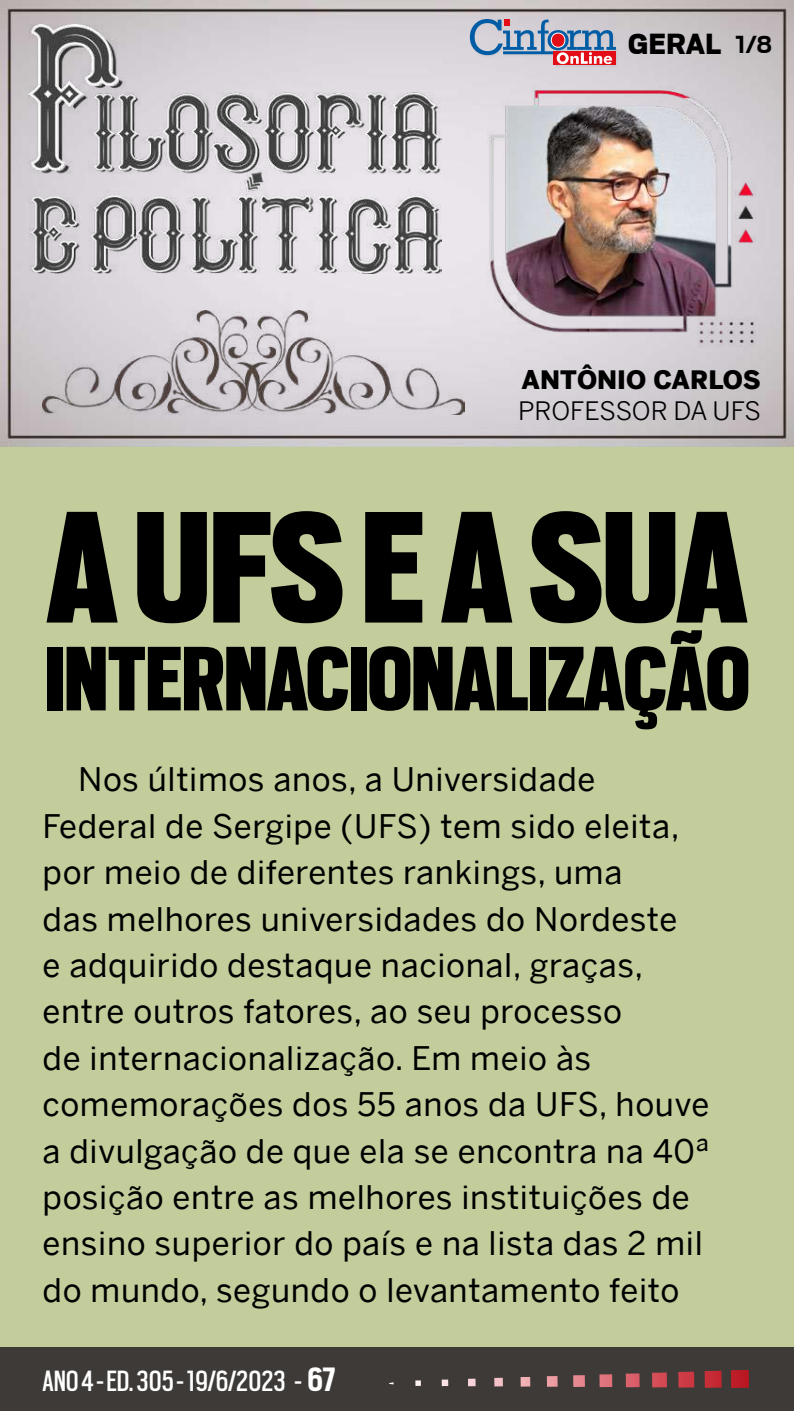
<style>
.page{position:relative;width:794px;height:1411px;background:#fff}
.page>*{position:absolute;margin:0;border:0;box-sizing:border-box;transform-origin:0 0}
.t1{font:900 176.5px "Scout Cond";letter-spacing:-.005em;color:#000}
.t2{font:900 101.5px "Scout Cond";color:#000}
.t3{font:32.5px/46.4px "Benton Sans";letter-spacing:.02em;color:#000}
.t4{font:32.5px "Scout Cond";color:#fff}
.t5{font:900 32.5px "Scout";color:#000}
.t6{font:25.38px "Benton Sans";letter-spacing:-.01em;color:#000}
.t7{font:900 25.38px "Benton Sans";color:#000}
.s1{font-weight:700;font-size:27.5px}
.s2{font-weight:700;font-size:37.5px}
</style>
<div class="page">
<div style="left:0;top:0;width:794px;height:1410px;background:#c2cd9b"></div>
<div style="left:0;top:1347px;width:794px;height:63px;background:#3e3a37"></div>
<img style="left:731px;top:1370px;width:18px;height:17px">
<img style="left:704px;top:1370px;width:17px;height:17px">
<img style="left:678px;top:1371px;width:16px;height:16px">
<img style="left:652px;top:1372px;width:15px;height:15px">
<img style="left:626px;top:1373px;width:13px;height:14px">
<svg style="left:599px;top:1374px;width:13px;height:12px"></svg>
<svg style="left:573px;top:1375px;width:12px;height:11px"></svg>
<svg style="left:547px;top:1376px;width:10px;height:10px"></svg>
<svg style="left:520px;top:1376px;width:10px;height:10px"></svg>
<svg style="left:494px;top:1377px;width:9px;height:9px"></svg>
<svg style="left:468px;top:1378px;width:7px;height:8px"></svg>
<svg style="left:442px;top:1379px;width:6px;height:6px"></svg>
<svg style="left:415px;top:1380px;width:6px;height:5px"></svg>
<img style="left:0;top:0;width:794px;height:447px">
<img style="left:29px;top:25px;width:413px;height:249px">
<img style="left:43px;top:310px;width:421px;height:104px">
<img style="left:468px;top:17px;width:151px;height:45px">
<svg style="left:470px;top:19px;width:146px;height:43px;background:#a1a0b6"></svg>
<img style="left:457px;top:62px;width:307px;height:324px">
<p class="t5" style="left:628px;top:28px;width:146px">GERAL <span class="s1">1/8</span></p>
<p class="t7" style="left:521px;top:365px;width:241px">ANTÔNIO CARLOS</p>
<p class="t6" style="left:518px;top:395px;width:244px">PROFESSOR DA UFS</p>
<h1 class="t1" style="left:47px;top:483px;width:700px">A UFS E A SUA</h1>
<h2 class="t2" style="left:45px;top:630px;width:706px">INTERNACIONALIZAÇÃO</h2>
<p class="t3" style="left:43px;top:756px;width:668px;text-indent:35px">Nos últimos anos, a Universidade Federal de Sergipe (UFS) tem sido eleita, por meio de diferentes rankings, uma<br>das melhores universidades do Nordeste<br>e adquirido destaque nacional, graças, entre outros fatores, ao seu processo<br>de internacionalização. Em meio às comemorações dos 55 anos da UFS, houve a divulgação de que ela se encontra na 40ª posição entre as melhores instituições de ensino superior do país e na lista das 2 mil do mundo, segundo o levantamento feito</p>
<p class="t4" style="left:43px;top:1359px;width:295px">ANO 4 - ED. 305 - 19/6/2023 - <span class="s2">67</span></p>
</div>
